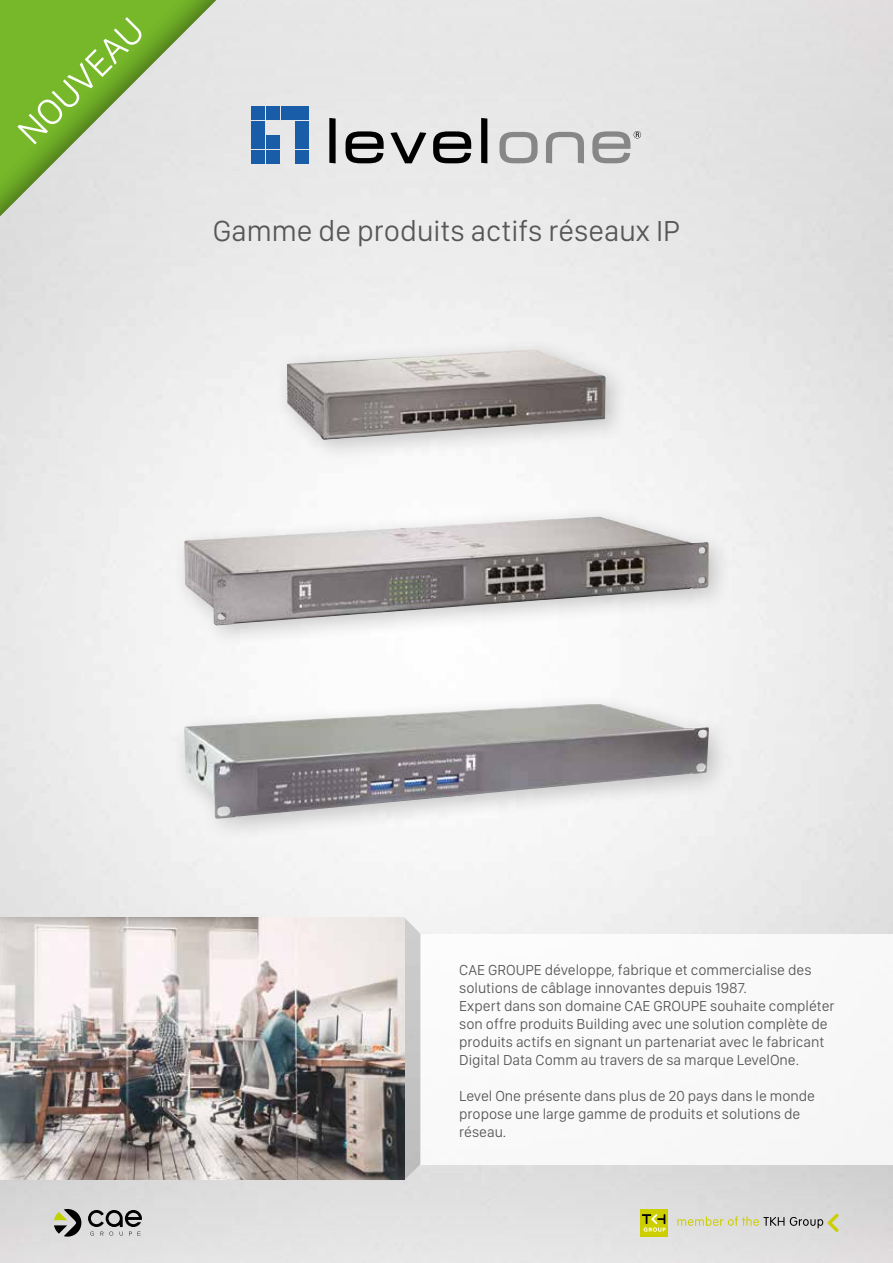
<style>
.page{position:relative;width:893px;height:1263px;background:#fff}
.page>*{position:absolute;margin:0;border:0;box-sizing:border-box;transform-origin:0 0}
.t1{font:300 37.5px "SF Compact Display";color:#fff}
.t2{font:300 30px "SF Compact Display";color:#575756}
.t3{font:300 15px/18px "SF Compact Display";color:#575756}
</style>
<div class="page">
<div style="left:0;top:0;width:893px;height:313px;background:#e6e6e6"></div>
<svg style="left:0;top:0;width:258px;height:247px"></svg>
<svg style="left:405px;top:918px;width:16px;height:246px;background:#c9c9c9"></svg>
<div style="left:267px;top:106px;width:13px;height:13px;background:#195da9"></div>
<div style="left:296px;top:106px;width:13px;height:13px;background:#195da9"></div>
<div style="left:296px;top:121px;width:13px;height:13px;background:#195da9"></div>
<div style="left:296px;top:136px;width:13px;height:13px;background:#195da9"></div>
<div style="left:296px;top:150px;width:13px;height:13px;background:#195da9"></div>
<div style="left:252px;top:121px;width:13px;height:13px;background:#195da9"></div>
<div style="left:252px;top:136px;width:13px;height:13px;background:#195da9"></div>
<div style="left:252px;top:150px;width:13px;height:13px;background:#195da9"></div>
<div style="left:267px;top:150px;width:13px;height:13px;background:#195da9"></div>
<div style="left:267px;top:136px;width:13px;height:13px;background:#195da9"></div>
<div style="left:252px;top:106px;width:13px;height:13px;background:#195da9"></div>
<div style="left:281px;top:106px;width:13px;height:13px;background:#195da9"></div>
<svg style="left:481px;top:118px;width:6px;height:45px"></svg>
<svg style="left:329px;top:118px;width:7px;height:45px"></svg>
<svg style="left:390px;top:132px;width:36px;height:31px"></svg>
<svg style="left:346px;top:131px;width:38px;height:32px"></svg>
<svg style="left:433px;top:131px;width:38px;height:32px"></svg>
<svg style="left:499px;top:132px;width:39px;height:31px"></svg>
<svg style="left:546px;top:132px;width:38px;height:31px"></svg>
<svg style="left:592px;top:131px;width:49px;height:32px"></svg>
<div style="left:172px;top:338px;width:560px;height:504px;background:#f1f1f1"></div>
<img style="left:184px;top:349px;width:525px;height:470px">
<img style="left:0;top:918px;width:405px;height:246px">
<svg style="left:0;top:1164px;width:893px;height:99px;background:#dad9d9"></svg>
<svg style="left:54px;top:1209px;width:27px;height:27px"></svg>
<svg style="left:88px;top:1210px;width:54px;height:26px"></svg>
<svg style="left:677px;top:1216px;width:107px;height:10px"></svg>
<svg style="left:790px;top:1214px;width:48px;height:18px"></svg>
<svg style="left:640px;top:1209px;width:28px;height:28px"></svg>
<h1 class="t1" style="left:3px;top:117px;width:162px;rotate:-45deg">NOUVEAU</h1>
<h2 class="t2" style="left:213px;top:207px;width:469px">Gamme de produits actifs réseaux IP</h2>
<p class="t3" style="left:459px;top:961px;width:377px">CAE GROUPE développe, fabrique et commercialise des solutions de câblage innovantes depuis 1987.<br>Expert dans son domaine CAE GROUPE souhaite compléter son offre produits Building avec une solution complète de produits actifs en signant un partenariat avec le fabricant Digital Data Comm au travers de sa marque LevelOne.</p>
<p class="t3" style="left:459px;top:1087px;width:357px">Level One présente dans plus de 20 pays dans le monde propose une large gamme de produits et solutions de réseau.</p>
</div>
